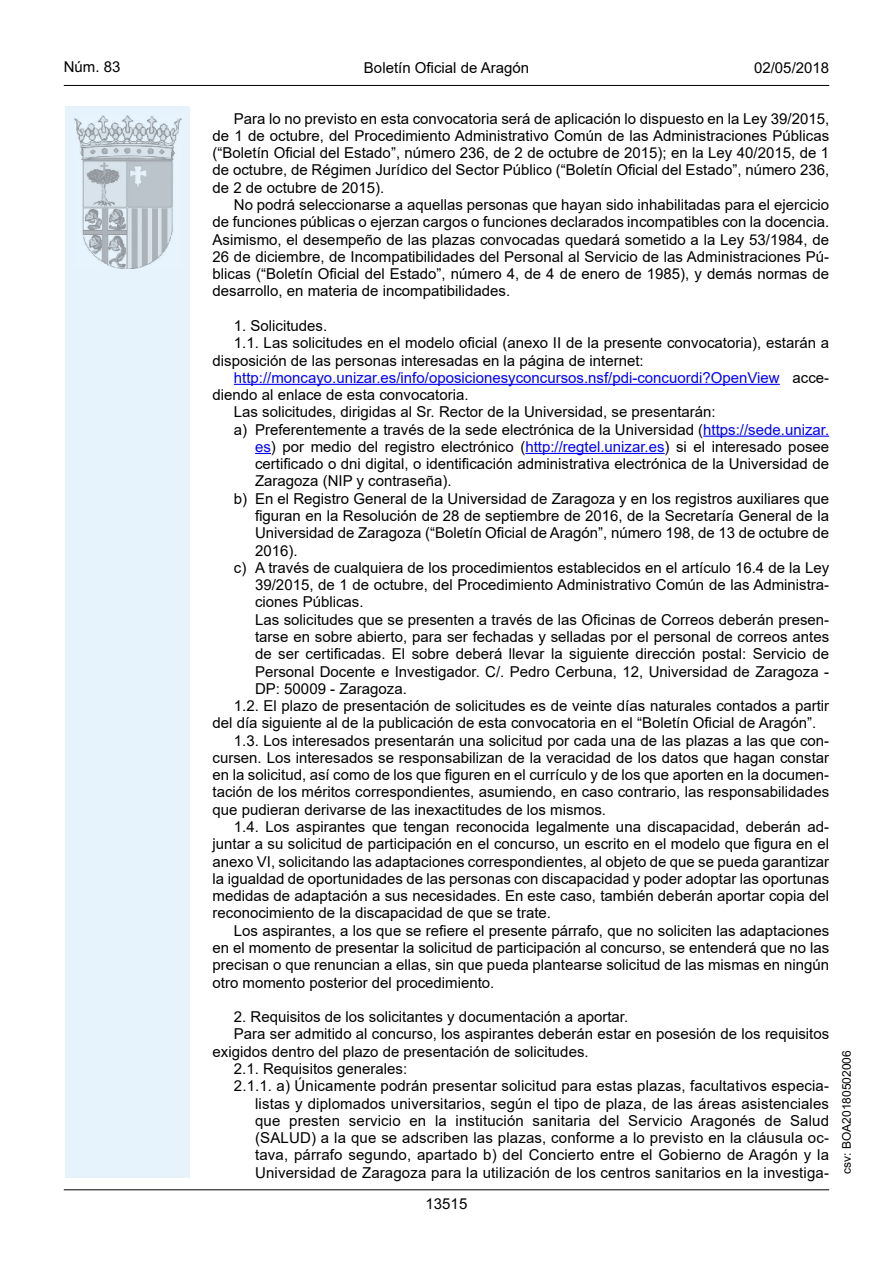
<style>
.page{position:relative;width:893px;height:1263px;background:#fff}
.page>*{position:absolute;margin:0;border:0;box-sizing:border-box;transform-origin:0 0}
.inicio_de_parrafo{font:15px/17.2px "Arial";color:#000;text-align:justify}
.Sangrado_01{font:15px/17.2px "Arial";color:#000;text-align:justify}
.inicio_de_parrafo-2{font:15px/17.2px "Arial";color:#0100fa}
.estilo_head-c{font:15px "Arial";color:#000}
.estilo_head-d{font:15px "Arial MT2";color:#000}
.estilo_head-i{font:15px "Arial MT2";color:#000}
.numero_pagina{font:15px "Arial MT2";color:#000}
.estilo_head-i-2{font:12px "Arial MT2";color:#000}
.s1{color:#000}
.s2{color:#0100fa}
.s3{font-family:"Arial MT2";color:#0100fa}
.s4{font-family:"Arial MT2"}
</style>
<div class="page">
<div style="left:65px;top:106px;width:125px;height:1072px;background:#e6f3fd"></div>
<img style="left:75px;top:115px;width:106px;height:153px">
<hr style="left:64px;top:85px;width:765px;height:1px;background:#000">
<hr style="left:64px;top:1189px;width:765px;height:1px;background:#000">
<hr style="left:234px;top:384px;width:546px;height:1px;background:#0100fa">
<hr style="left:703px;top:436px;width:126px;height:1px;background:#0100fa">
<svg style="left:255px;top:453px;width:16px;height:1px"></svg>
<hr style="left:525px;top:453px;width:140px;height:1px;background:#0100fa">
<p class="estilo_head-i" style="left:64px;top:57px;width:58px">Núm. 83</p>
<p class="estilo_head-c" style="left:364px;top:57px;width:167px">Boletín Oficial de Aragón</p>
<p class="estilo_head-d" style="left:754px;top:57px;width:77px">02/05/2018</p>
<p class="inicio_de_parrafo" style="left:213px;top:110px;width:618px;text-indent:21px">Para lo no previsto en esta convocatoria será de aplicación lo dispuesto en la Ley 39/2015, de 1 de octubre, del Procedimiento Administrativo Común de las Administraciones Públicas (“Boletín Oficial del Estado”, número 236, de 2 de octubre de 2015); en la Ley 40/2015, de 1 de octubre, de Régimen Jurídico del Sector Público (“Boletín Oficial del Estado”, número 236, de 2 de octubre de 2015).</p>
<p class="inicio_de_parrafo" style="left:213px;top:196px;width:618px;text-indent:21px">No podrá seleccionarse a aquellas personas que hayan sido inhabilitadas para el ejercicio de funciones públicas o ejerzan cargos o funciones declarados incompatibles con la docencia.<br>Asimismo, el desempeño de las plazas convocadas quedará sometido a la Ley 53/1984, de 26 de diciembre, de Incompatibilidades del Personal al Servicio de las Administraciones Pú&shy;blicas (“Boletín Oficial del Estado”, número 4, de 4 de enero de 1985), y demás normas de desarrollo, en materia de incompatibilidades.</p>
<p class="inicio_de_parrafo" style="left:234px;top:317px;width:95px">1. Solicitudes.</p>
<p class="inicio_de_parrafo" style="left:213px;top:334px;width:618px;text-indent:21px">1.1. Las solicitudes en el modelo oficial (anexo II de la presente convocatoria), estarán a disposición de las personas interesadas en la página de internet:</p>
<p class="inicio_de_parrafo-2" style="left:213px;top:369px;width:618px;text-indent:21px">http://moncayo.unizar.es/info/oposicionesyconcursos.nsf/pdi-concuordi?OpenView <span class="s1">acce&shy;diendo al enlace de esta convocatoria.</span></p>
<p class="inicio_de_parrafo" style="left:234px;top:403px;width:483px">Las solicitudes, dirigidas al Sr. Rector de la Universidad, se presentarán:</p>
<p class="Sangrado_01" style="left:255px;top:421px;width:576px;text-indent:-21px">a) Preferentemente a través de la sede electrónica de la Universidad (<span class="s2">https://sede.unizar. </span><span class="s3">es</span>) por medio del registro electrónico (<span class="s2">http://regtel.unizar.es</span>) si el interesado posee certificado o dni digital, o identificación administrativa electrónica de la Universidad de Zaragoza (NIP y contraseña).</p>
<p class="Sangrado_01" style="left:255px;top:490px;width:576px;text-indent:-21px">b) En el Registro General de la Universidad de Zaragoza y en los registros auxiliares que figuran en la Resolución de 28 de septiembre de 2016, de la Secretaría General de la Universidad de Zaragoza (“Boletín Oficial de Aragón”, número 198, de 13 de octubre de 2016).</p>
<p class="Sangrado_01" style="left:255px;top:559px;width:576px;text-indent:-21px">c) A través de cualquiera de los procedimientos establecidos en el artículo 16.4 de la Ley 39/2015, de 1 de octubre, del Procedimiento Administrativo Común de las Administra&shy;ciones Públicas.</p>
<p class="Sangrado_01" style="left:255px;top:611px;width:576px">Las solicitudes que se presenten a través de las Oficinas de Correos deberán presen&shy;tarse en sobre abierto, para ser fechadas y selladas por el personal de correos antes de ser certificadas. El sobre deberá llevar la siguiente dirección postal: Servicio de Personal Docente e Investigador. C/. Pedro Cerbuna, 12, Universidad de Zaragoza - DP: 50009 - Zaragoza.</p>
<p class="inicio_de_parrafo" style="left:213px;top:697px;width:618px;text-indent:21px">1.2. El plazo de presentación de solicitudes es de veinte días naturales contados a partir del día siguiente al de la publicación de esta convocatoria en el “Boletín Oficial de Aragón”.</p>
<p class="inicio_de_parrafo" style="left:213px;top:732px;width:618px;text-indent:21px">1.3. Los interesados presentarán una solicitud por cada una de las plazas a las que con&shy;cursen. Los interesados se responsabilizan de la veracidad de los datos que hagan constar en la solicitud, así como de los que figuren en el currículo y de los que aporten en la documen&shy;tación de los méritos correspondientes, asumiendo, en caso contrario, las responsabilidades que pudieran derivarse de las inexactitudes de los mismos.</p>
<p class="inicio_de_parrafo" style="left:213px;top:818px;width:618px;text-indent:21px">1.4. Los aspirantes que tengan reconocida legalmente una discapacidad, deberán ad&shy;juntar a su solicitud de participación en el concurso, un escrito en el modelo que figura en el anexo VI, solicitando las adaptaciones correspondientes, al objeto de que se pueda garantizar la igualdad de oportunidades de las personas con discapacidad y poder adoptar las oportunas medidas de adaptación a sus necesidades. En este caso, también deberán aportar copia del reconocimiento de la discapacidad de que se trate.</p>
<p class="inicio_de_parrafo" style="left:213px;top:922px;width:618px;text-indent:21px">Los aspirantes, a los que se refiere el presente párrafo, que no soliciten las adaptaciones en el momento de presentar la solicitud de participación al concurso, se entenderá que no las precisan o que renuncian a ellas, sin que pueda plantearse solicitud de las mismas en ningún otro momento posterior del procedimiento.</p>
<p class="inicio_de_parrafo" style="left:234px;top:1008px;width:396px">2. Requisitos de los solicitantes y documentación a aportar.</p>
<p class="inicio_de_parrafo" style="left:213px;top:1025px;width:618px;text-indent:21px">Para ser admitido al concurso, los aspirantes deberán estar en posesión de los requisitos exigidos dentro del plazo de presentación de solicitudes.</p>
<p class="inicio_de_parrafo" style="left:234px;top:1060px;width:175px">2.1. Requisitos generales:</p>
<p class="Sangrado_01" style="left:255px;top:1077px;width:576px;text-indent:-21px">2.1.1. a) Únicamente podrán presentar solicitud para estas plazas, facultativos especia&shy;listas y diplomados universitarios, según el tipo de plaza, de las áreas asistenciales que presten servicio en la institución sanitaria del Servicio Aragonés de Salud (SALUD) a la que se adscriben las plazas, conforme a lo previsto en la cláusula oc&shy;tava, párrafo segundo, apartado b) del Concierto entre el Gobierno de Aragón y la Universidad de Zaragoza para la utilización de los centros sanitarios en la investiga<span class="s4">-</span></p>
<p class="numero_pagina" style="left:426px;top:1193px;width:43px">13515</p>
<p class="estilo_head-i-2" style="left:838px;top:1174px;width:125px;rotate:-90deg">csv: BOA20180502006</p>
</div>
